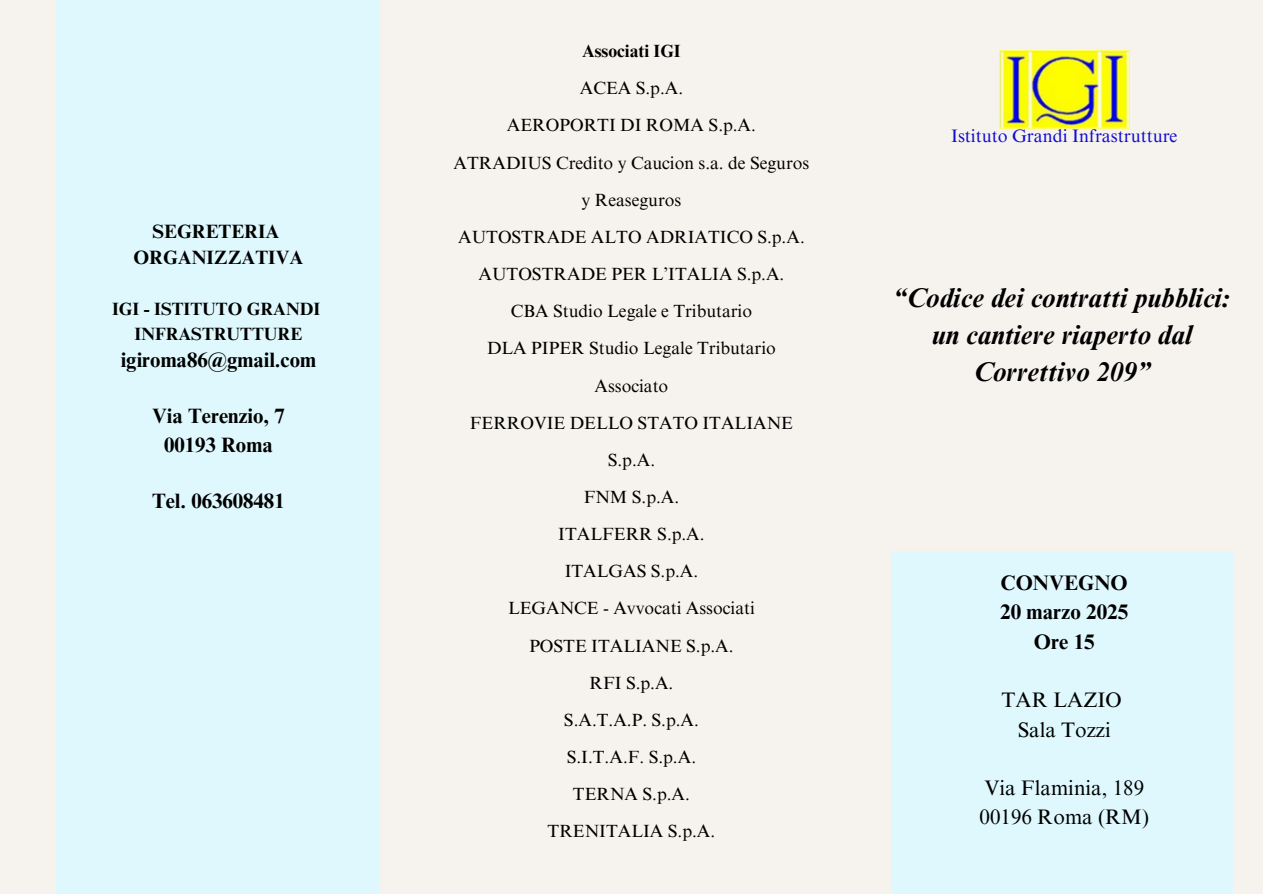
<style>
.page{position:relative;width:1263px;height:894px;background:#fff}
.page>*{position:absolute;margin:0;border:0;box-sizing:border-box;transform-origin:0 0}
.t1{font:italic 700 27px/37.2px "Times NRMT Pro";color:#000;text-align:center}
.t2{font:21px/29.2px "Times NRMT Pro";color:#000;text-align:center}
.t3{font:700 21px/29.2px "Times NRMT Pro";color:#000;text-align:center}
.t4{font:700 20.7px/28.2px "Times NRMT Pro";color:#000;text-align:center}
.t5{font:700 19.2px/25.8px "Times NRMT Pro";color:#000;text-align:center}
.t6{font:18px "Times NRMT Pro";color:#100ccf}
.t7{font:17.7px/37.2px "Times NRMT Pro";color:#000;text-align:center}
.t8{font:700 17.7px/24.8px "Times NRMT Pro";color:#000;text-align:center}
</style>
<div class="page">
<div style="left:0;top:0;width:1263px;height:893px;background:#f6f3ee"></div>
<img style="left:999px;top:50px;width:131px;height:78px">
<div style="left:57px;top:0;width:323px;height:893px;background:#def8fd"></div>
<div style="left:891px;top:551px;width:342px;height:342px;background:#def8fd"></div>
<h2 class="t5" style="left:133px;top:220px;width:172px">SEGRETERIA<br>ORGANIZZATIVA</h2>
<h3 class="t8" style="left:112px;top:299px;width:210px">IGI - ISTITUTO GRANDI<br>INFRASTRUTTURE</h3>
<h3 class="t4" style="left:121px;top:348px;width:197px">igiroma86@gmail.com</h3>
<h3 class="t4" style="left:152px;top:405px;width:134px">Via Terenzio, 7<br>00193 Roma</h3>
<h3 class="t4" style="left:152px;top:489px;width:134px">Tel. 063608481</h3>
<p class="t8" style="left:582px;top:41px;width:100px">Associati IGI</p>
<p class="t7" style="left:580px;top:72px;width:105px">ACEA S.p.A.</p>
<p class="t7" style="left:507px;top:109px;width:251px">AEROPORTI DI ROMA S.p.A.</p>
<p class="t7" style="left:454px;top:146px;width:357px">ATRADIUS Credito y Caucion s.a. de Seguros y Reaseguros</p>
<p class="t7" style="left:458px;top:220px;width:348px">AUTOSTRADE ALTO ADRIATICO S.p.A.</p>
<p class="t7" style="left:478px;top:257px;width:307px">AUTOSTRADE PER L’ITALIA S.p.A.</p>
<p class="t7" style="left:511px;top:295px;width:243px">CBA Studio Legale e Tributario</p>
<p class="t7" style="left:487px;top:332px;width:290px">DLA PIPER Studio Legale Tributario<br>Associato</p>
<p class="t7" style="left:470px;top:406px;width:325px">FERROVIE DELLO STATO ITALIANE<br>S.p.A.</p>
<p class="t7" style="left:584px;top:480px;width:97px">FNM S.p.A.</p>
<p class="t7" style="left:558px;top:517px;width:148px">ITALFERR S.p.A.</p>
<p class="t7" style="left:565px;top:554px;width:135px">ITALGAS S.p.A.</p>
<p class="t7" style="left:508px;top:592px;width:248px">LEGANCE - Avvocati Associati</p>
<p class="t7" style="left:529px;top:629px;width:206px">POSTE ITALIANE S.p.A.</p>
<p class="t7" style="left:589px;top:666px;width:85px">RFI S.p.A.</p>
<h1 class="t7" style="left:564px;top:703px;width:137px">S.A.T.A.P. S.p.A.</h1>
<p class="t7" style="left:567px;top:740px;width:131px">S.I.T.A.F. S.p.A.</p>
<h3 class="t7" style="left:573px;top:777px;width:119px">TERNA S.p.A.</h3>
<h4 class="t7" style="left:548px;top:814px;width:169px">TRENITALIA S.p.A.</h4>
<p class="t6" style="left:951px;top:129px;width:228px">Istituto Grandi Infrastrutture</p>
<p class="t1" style="left:893px;top:282px;width:339px">“Codice dei contratti pubblici: un cantiere riaperto dal<br>Correttivo 209”</p>
<p class="t3" style="left:1000px;top:571px;width:129px">CONVEGNO<br>20 marzo 2025<br>Ore 15</p>
<p class="t2" style="left:1002px;top:688px;width:122px">TAR LAZIO<br>Sala Tozzi</p>
<p class="t2" style="left:979px;top:775px;width:171px;text-align:left">Via Flaminia, 189<br>00196 Roma (RM)</p>
</div>
